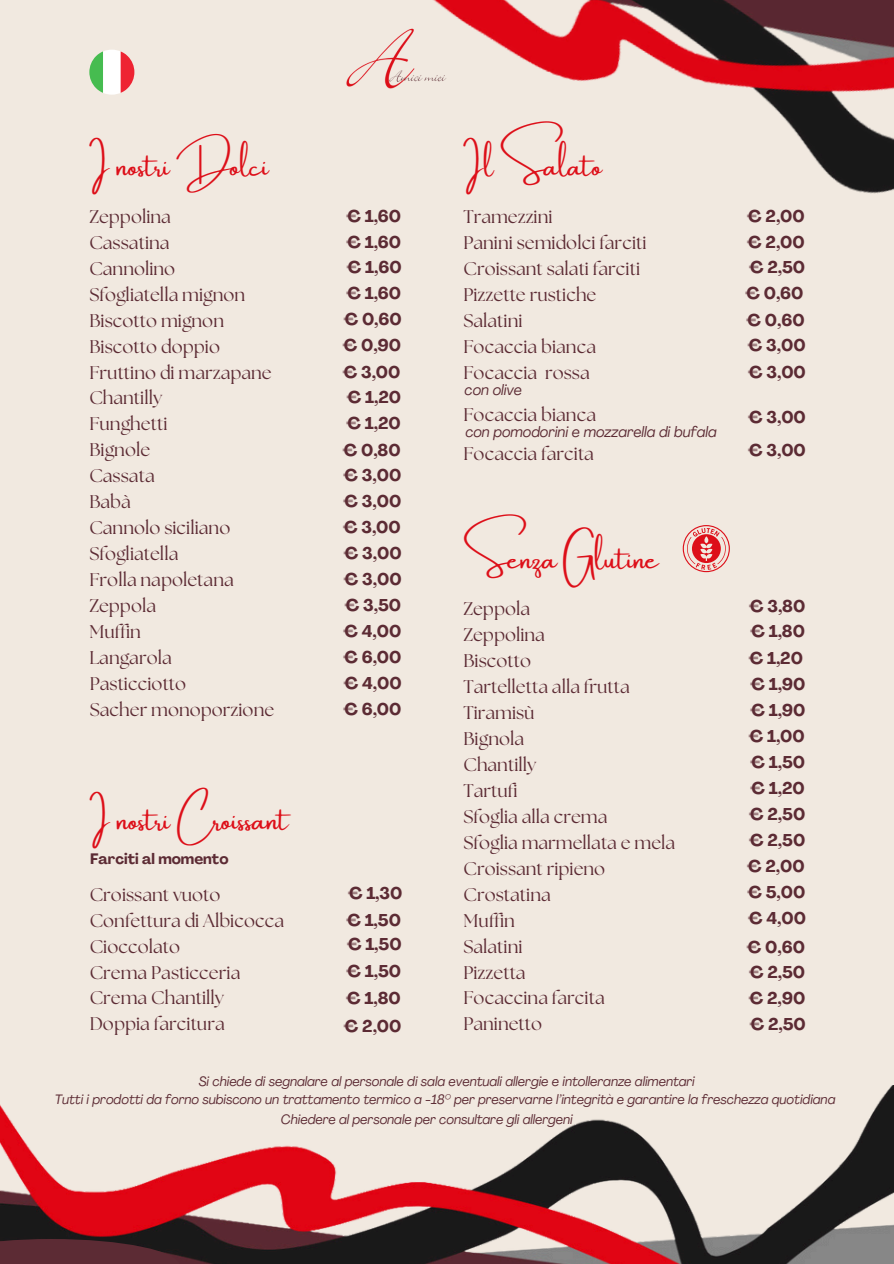
<style>
.page{position:relative;width:894px;height:1264px;background:#fff}
.page>*{position:absolute;margin:0;border:0;box-sizing:border-box;transform-origin:0 0}
.t1{font:28.35px "Amsterdam One";letter-spacing:-.01em;color:#dd0f19}
.t2{font:18.3px "The Seasons";color:#5c2b34}
.t3{font:700 16.8px "Agrandir";color:#5c2b34}
.t4{font:italic 14.85px "Agrandir";color:#5c2b34}
.t5{font:700 14.85px "Agrandir";color:#5c2b34}
.t6{font:italic 13.5px "Agrandir";color:#5c2b34}
</style>
<div class="page">
<div style="left:0;top:0;width:893px;height:1263px;background:#f1e9e0"></div>
<img style="left:0;top:1085px;width:893px;height:178px">
<svg style="left:0;top:1238px;width:180px;height:25px;background:#4e272e"></svg>
<svg style="left:682px;top:525px;width:47px;height:47px"></svg>
<img style="left:433px;top:0;width:460px;height:194px">
<img style="left:346px;top:27px;width:101px;height:62px">
<svg style="left:89px;top:50px;width:45px;height:45px"></svg>
<p class="t1" style="left:89px;top:151px;width:181px">I nostri Dolci</p>
<h1 class="t2" style="left:89px;top:208px;width:83px">Zeppolina</h1>
<h2 class="t2" style="left:89px;top:234px;width:82px">Cassatina</h2>
<h2 class="t2" style="left:89px;top:260px;width:87px">Cannolino</h2>
<h2 class="t2" style="left:89px;top:286px;width:157px">Sfogliatella mignon</h2>
<h3 class="t2" style="left:89px;top:312px;width:136px">Biscotto mignon</h3>
<h3 class="t2" style="left:89px;top:338px;width:132px">Biscotto doppio</h3>
<h3 class="t2" style="left:89px;top:364px;width:184px">Fruttino di marzapane</h3>
<h2 class="t2" style="left:89px;top:390px;width:74px">Chantilly</h2>
<h2 class="t2" style="left:89px;top:416px;width:80px">Funghetti</h2>
<h2 class="t2" style="left:89px;top:442px;width:62px">Bignole</h2>
<p class="t2" style="left:89px;top:467px;width:67px">Cassata</p>
<h1 class="t2" style="left:89px;top:493px;width:43px">Babà</h1>
<h3 class="t2" style="left:89px;top:519px;width:142px">Cannolo siciliano</h3>
<h3 class="t2" style="left:89px;top:545px;width:90px">Sfogliatella</h3>
<h3 class="t2" style="left:89px;top:571px;width:146px">Frolla napoletana</h3>
<h3 class="t2" style="left:89px;top:597px;width:68px">Zeppola</h3>
<h3 class="t2" style="left:89px;top:623px;width:53px">Muffin</h3>
<h2 class="t2" style="left:89px;top:649px;width:84px">Langarola</h2>
<h2 class="t2" style="left:90px;top:675px;width:98px">Pasticciotto</h2>
<h3 class="t2" style="left:90px;top:701px;width:186px">Sacher monoporzione</h3>
<h2 class="t1" style="left:90px;top:804px;width:200px">I nostri Croissant</h2>
<h3 class="t2" style="left:90px;top:886px;width:132px">Croissant vuoto</h3>
<h2 class="t2" style="left:90px;top:911px;width:196px">Confettura di Albicocca</h2>
<h3 class="t2" style="left:90px;top:937px;width:92px">Cioccolato</h3>
<h2 class="t2" style="left:90px;top:963px;width:152px">Crema Pasticceria</h2>
<h3 class="t2" style="left:90px;top:989px;width:136px">Crema Chantilly</h3>
<h2 class="t2" style="left:90px;top:1015px;width:136px">Doppia farcitura</h2>
<h3 class="t5" style="left:90px;top:853px;width:140px">Farciti al momento</h3>
<h3 class="t3" style="left:346px;top:209px;width:57px">€ 1,60</h3>
<h2 class="t3" style="left:346px;top:235px;width:57px">€ 1,60</h2>
<h3 class="t3" style="left:346px;top:261px;width:57px">€ 1,60</h3>
<h2 class="t3" style="left:346px;top:286px;width:57px">€ 1,60</h2>
<h3 class="t3" style="left:343px;top:312px;width:60px">€ 0,60</h3>
<h2 class="t3" style="left:342px;top:338px;width:60px">€ 0,90</h2>
<h3 class="t3" style="left:342px;top:365px;width:60px">€ 3,00</h3>
<h2 class="t3" style="left:346px;top:391px;width:56px">€ 1,20</h2>
<h3 class="t3" style="left:342px;top:443px;width:60px">€ 0,80</h3>
<h2 class="t3" style="left:346px;top:416px;width:56px">€ 1,20</h2>
<h3 class="t3" style="left:343px;top:469px;width:60px">€ 3,00</h3>
<h3 class="t3" style="left:343px;top:495px;width:60px">€ 3,00</h3>
<h2 class="t3" style="left:342px;top:520px;width:60px">€ 3,00</h2>
<h2 class="t3" style="left:343px;top:546px;width:60px">€ 3,00</h2>
<h3 class="t3" style="left:343px;top:572px;width:60px">€ 3,00</h3>
<h3 class="t3" style="left:344px;top:598px;width:58px">€ 3,50</h3>
<h2 class="t3" style="left:343px;top:624px;width:60px">€ 4,00</h2>
<h2 class="t3" style="left:343px;top:650px;width:60px">€ 6,00</h2>
<h3 class="t3" style="left:343px;top:676px;width:60px">€ 4,00</h3>
<h2 class="t3" style="left:343px;top:702px;width:60px">€ 6,00</h2>
<h2 class="t3" style="left:347px;top:886px;width:56px">€ 1,30</h2>
<h2 class="t3" style="left:346px;top:913px;width:56px">€ 1,50</h2>
<h2 class="t3" style="left:346px;top:937px;width:56px">€ 1,50</h2>
<h3 class="t3" style="left:346px;top:964px;width:56px">€ 1,50</h3>
<h2 class="t3" style="left:346px;top:991px;width:56px">€ 1,80</h2>
<h3 class="t3" style="left:343px;top:1018px;width:59px">€ 2,00</h3>
<p class="t1" style="left:463px;top:151px;width:140px">Il Salato</p>
<h3 class="t2" style="left:463px;top:208px;width:91px">Tramezzini</h3>
<h3 class="t2" style="left:463px;top:234px;width:185px">Panini semidolci farciti</h3>
<h3 class="t2" style="left:463px;top:260px;width:178px">Croissant salati farciti</h3>
<h3 class="t2" style="left:463px;top:286px;width:134px">Pizzette rustiche</h3>
<h2 class="t2" style="left:463px;top:312px;width:61px">Salatini</h2>
<h2 class="t2" style="left:463px;top:338px;width:134px">Focaccia bianca</h2>
<h2 class="t2" style="left:463px;top:364px;width:128px">Focaccia rossa</h2>
<h2 class="t2" style="left:463px;top:406px;width:134px">Focaccia bianca</h2>
<h2 class="t2" style="left:463px;top:445px;width:132px">Focaccia farcita</h2>
<h3 class="t4" style="left:464px;top:384px;width:59px">con olive</h3>
<h5 class="t4" style="left:465px;top:425px;width:253px">con pomodorini e mozzarella di bufala</h5>
<h2 class="t1" style="left:463px;top:543px;width:197px">Senza Glutine</h2>
<h3 class="t2" style="left:463px;top:600px;width:68px">Zeppola</h3>
<h5 class="t2" style="left:463px;top:626px;width:83px">Zeppolina</h5>
<h3 class="t2" style="left:463px;top:652px;width:69px">Biscotto</h3>
<h2 class="t2" style="left:463px;top:678px;width:168px">Tartelletta alla frutta</h2>
<h2 class="t2" style="left:463px;top:704px;width:73px">Tiramisù</h2>
<h3 class="t2" style="left:463px;top:730px;width:62px">Bignola</h3>
<h2 class="t2" style="left:463px;top:756px;width:74px">Chantilly</h2>
<h3 class="t2" style="left:463px;top:782px;width:56px">Tartufi</h3>
<h3 class="t2" style="left:463px;top:808px;width:145px">Sfoglia alla crema</h3>
<h3 class="t2" style="left:463px;top:834px;width:213px">Sfoglia marmellata e mela</h3>
<h2 class="t2" style="left:463px;top:860px;width:143px">Croissant ripieno</h2>
<h2 class="t2" style="left:463px;top:886px;width:89px">Crostatina</h2>
<h2 class="t2" style="left:463px;top:912px;width:53px">Muffin</h2>
<p class="t2" style="left:463px;top:937px;width:61px">Salatini</p>
<h1 class="t2" style="left:463px;top:963px;width:64px">Pizzetta</h1>
<h3 class="t2" style="left:463px;top:989px;width:143px">Focaccina farcita</h3>
<h2 class="t2" style="left:463px;top:1015px;width:80px">Paninetto</h2>
<h3 class="t3" style="left:746px;top:209px;width:59px">€ 2,00</h3>
<h2 class="t3" style="left:746px;top:235px;width:59px">€ 2,00</h2>
<h1 class="t3" style="left:748px;top:261px;width:58px">€ 2,50</h1>
<h4 class="t3" style="left:744px;top:286px;width:60px">€ 0,60</h4>
<h3 class="t3" style="left:746px;top:313px;width:60px">€ 0,60</h3>
<h3 class="t3" style="left:747px;top:338px;width:60px">€ 3,00</h3>
<h3 class="t3" style="left:747px;top:365px;width:60px">€ 3,00</h3>
<h3 class="t3" style="left:747px;top:410px;width:60px">€ 3,00</h3>
<h2 class="t3" style="left:747px;top:443px;width:60px">€ 3,00</h2>
<h2 class="t3" style="left:748px;top:599px;width:58px">€ 3,80</h2>
<h3 class="t3" style="left:748px;top:651px;width:56px">€ 1,20</h3>
<h2 class="t3" style="left:749px;top:624px;width:56px">€ 1,80</h2>
<h3 class="t3" style="left:749px;top:677px;width:57px">€ 1,90</h3>
<h2 class="t3" style="left:749px;top:703px;width:57px">€ 1,90</h2>
<h3 class="t3" style="left:748px;top:729px;width:58px">€ 1,00</h3>
<h2 class="t3" style="left:750px;top:755px;width:56px">€ 1,50</h2>
<h3 class="t3" style="left:750px;top:781px;width:56px">€ 1,20</h3>
<h2 class="t3" style="left:748px;top:807px;width:58px">€ 2,50</h2>
<h3 class="t3" style="left:748px;top:833px;width:58px">€ 2,50</h3>
<h2 class="t3" style="left:746px;top:859px;width:59px">€ 2,00</h2>
<h3 class="t3" style="left:746px;top:885px;width:60px">€ 5,00</h3>
<h2 class="t3" style="left:747px;top:910px;width:60px">€ 4,00</h2>
<h3 class="t3" style="left:746px;top:939px;width:60px">€ 0,60</h3>
<h2 class="t3" style="left:748px;top:965px;width:58px">€ 2,50</h2>
<h3 class="t3" style="left:748px;top:991px;width:58px">€ 2,90</h3>
<h2 class="t3" style="left:749px;top:1017px;width:58px">€ 2,50</h2>
<h3 class="t6" style="left:199px;top:1075px;width:497px">Si chiede di segnalare al personale di sala eventuali allergie e intolleranze alimentari</h3>
<h2 class="t6" style="left:55px;top:1094px;width:781px">Tutti i prodotti da forno subiscono un trattamento termico a -18° per preservarne l’integrità e garantire la freschezza quotidiana</h2>
<h3 class="t6" style="left:281px;top:1113px;width:293px">Chiedere al personale per consultare gli allergeni</h3>
</div>
